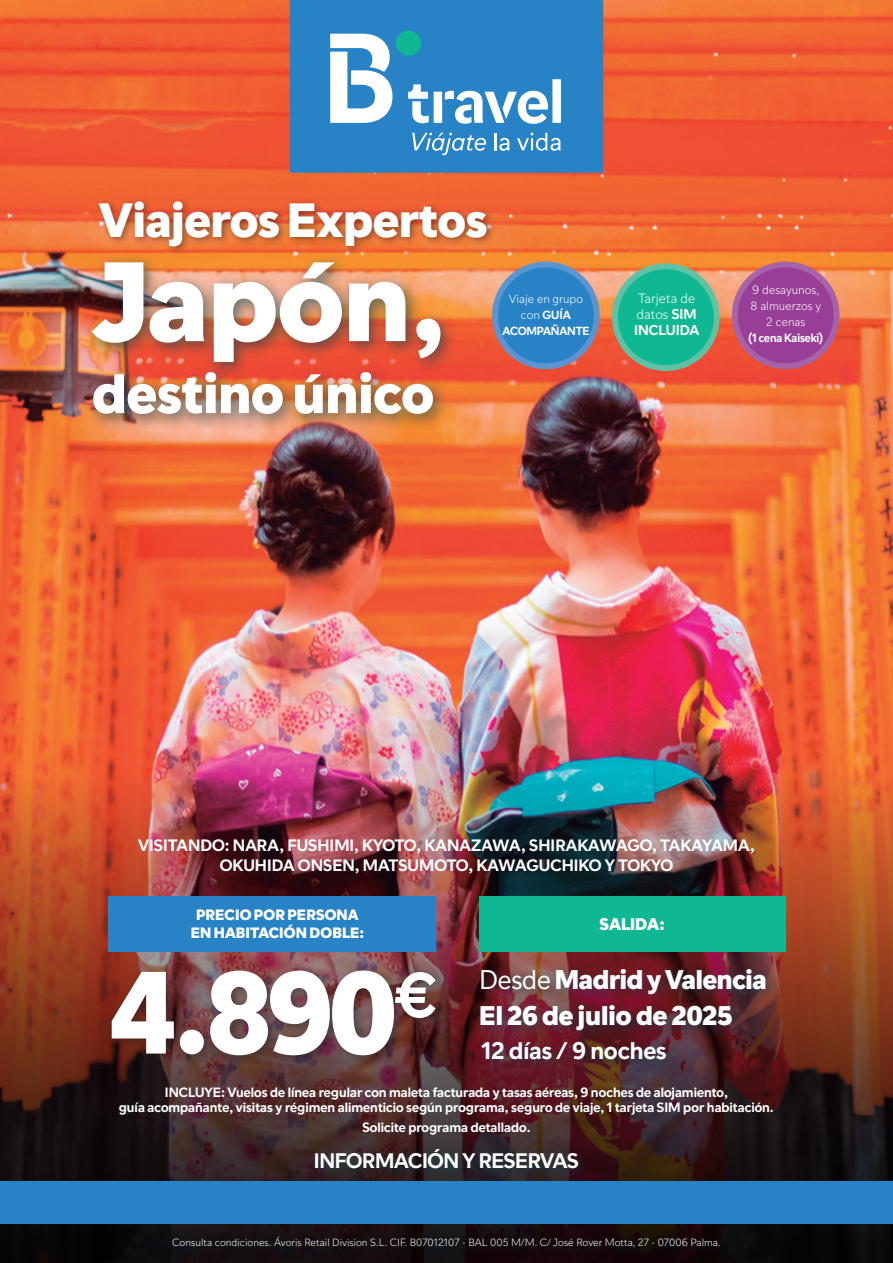
<style>
.page{position:relative;width:893px;height:1263px;background:#fff}
.page>*{position:absolute;margin:0;border:0;box-sizing:border-box;transform-origin:0 0}
.t1{font:900 116.1px "Travel";color:#fff}
.t2{font:900 112.5px "Travel";color:#fff}
.t3{font:900 55.5px "Travel";color:#fff}
.t4{font:900 48px "Travel";color:#fff}
.t5{font:900 27px "Travel";letter-spacing:-.01em;color:#fff}
.t6{font:700 24px "Travel";color:#fff}
.t7{font:700 21px "Travel";letter-spacing:-.015em;color:#fff}
.t8{font:900 16.8px "Travel";color:#fff}
.t9{font:700 16.5px/19.5px "Travel";letter-spacing:.005em;color:#fff;text-align:center}
.t10{font:900 15px/18px "Travel";letter-spacing:.005em;color:#fff;text-align:center}
.t11{font:700 14.25px "Travel";color:#fff}
.t12{font:700 13.5px "Travel";color:#fff}
.t13{font:300 13.5px/15.8px "Travel";color:#fff}
.t14{font:300 12px/15.8px "Travel";color:#fff;text-align:center}
.t15{font:700 11.7px "Travel";letter-spacing:-.015em;color:#fff}
.t16{font:300 10.5px "Travel";color:#fff}
.s1{font-weight:300;font-size:12px}
.s2{font-weight:700;font-size:14.25px}
.s3{font-weight:700}
.s4{font-weight:400}
</style>
<div class="page">
<img style="left:0;top:0;width:893px;height:735px">
<img style="left:0;top:735px;width:893px;height:528px">
<div style="left:168px;top:1231px;width:562px;height:27px;background:#140c0e"></div>
<div style="left:290px;top:0;width:313px;height:173px;background:#2783c5"></div>
<svg style="left:330px;top:31px;width:231px;height:93px"></svg>
<svg style="left:412px;top:133px;width:74px;height:22px"></svg>
<svg style="left:494px;top:133px;width:16px;height:18px"></svg>
<svg style="left:517px;top:133px;width:44px;height:18px"></svg>
<div style="left:84px;top:253px;width:373px;height:178px;background:#004354;opacity:.55"></div>
<div style="left:0;top:1182px;width:893px;height:42px;background:#2783c5"></div>
<div style="left:309px;top:1144px;width:281px;height:36px;background:#004354;opacity:.55"></div>
<div style="left:95px;top:196px;width:401px;height:59px;background:#231f20;opacity:.5"></div>
<div style="left:104px;top:964px;width:344px;height:104px;background:#231f20;opacity:.55"></div>
<div style="left:108px;top:896px;width:327px;height:55px;background:#2783c5"></div>
<div style="left:475px;top:962px;width:304px;height:46px;background:#004354;opacity:.55"></div>
<div style="left:473px;top:998px;width:273px;height:46px;background:#004354;opacity:.55"></div>
<div style="left:475px;top:1034px;width:205px;height:39px;background:#004354;opacity:.55"></div>
<div style="left:479px;top:896px;width:306px;height:55px;background:#0fb793"></div>
<div style="left:495px;top:264px;width:102px;height:102px;background:#2783c5;border-radius:50%"></div>
<div style="left:492px;top:261px;width:108px;height:108px;border:6px solid #5b94cf;border-radius:50%"></div>
<div style="left:615px;top:266px;width:102px;height:102px;background:#0fb793;border-radius:50%"></div>
<div style="left:612px;top:263px;width:108px;height:108px;border:6px solid #5fc2a5;border-radius:50%"></div>
<div style="left:735px;top:264px;width:102px;height:102px;background:#983e97;border-radius:50%"></div>
<div style="left:732px;top:261px;width:108px;height:108px;border:6px solid #a763a8;border-radius:50%"></div>
<p class="t4" style="left:99px;top:188px;width:389px">Viajeros Expertos</p>
<p class="t2" style="left:92px;top:227px;width:356px">Japón,</p>
<p class="t3" style="left:92px;top:357px;width:343px">destino único</p>
<p class="t14" style="left:509px;top:291px;width:76px">Viaje en grupo</p>
<p class="t15" style="left:521px;top:308px;width:52px"><span class="s1">con</span> GUÍA</p>
<p class="t15" style="left:502px;top:323px;width:89px">ACOMPAÑANTE</p>
<p class="t13" style="left:637px;top:291px;width:62px">Tarjeta de datos <span class="s2">SIM</span></p>
<p class="t11" style="left:634px;top:321px;width:67px">INCLUIDA</p>
<p class="t14" style="left:748px;top:282px;width:77px">9 desayunos,<br>8 almuerzos y<br>2 cenas<br><span class="s3">(1 cena Kaiseki)</span></p>
<p class="t9" style="left:138px;top:835px;width:618px">VISITANDO: NARA, FUSHIMI, KYOTO, KANAZAWA, SHIRAKAWAGO, TAKAYAMA,<br>OKUHIDA ONSEN, MATSUMOTO, KAWAGUCHIKO Y TOKYO</p>
<p class="t10" style="left:191px;top:906px;width:175px">PRECIO POR PERSONA<br>EN HABITACIÓN DOBLE:</p>
<p class="t1" style="left:110px;top:935px;width:327px">4.890<sup>€</sup></p>
<p class="t8" style="left:600px;top:913px;width:67px">SALIDA:</p>
<p class="t5" style="left:479px;top:961px;width:289px"><span class="s4">Desde</span> Madrid y Valencia</p>
<p class="t5" style="left:479px;top:997px;width:255px">El 26 de julio de 2025</p>
<p class="t6" style="left:481px;top:1035px;width:187px">12 días / 9 noches</p>
<p class="t12" style="left:165px;top:1083px;width:565px">INCLUYE: Vuelos de línea regular con maleta facturada y tasas aéreas, 9 noches de alojamiento,</p>
<p class="t12" style="left:119px;top:1099px;width:656px">guía acompañante, visitas y régimen alimenticio según programa, seguro de viaje, 1 tarjeta SIM por habitación.</p>
<p class="t12" style="left:362px;top:1118px;width:170px">Solicite programa detallado.</p>
<p class="t7" style="left:314px;top:1147px;width:267px">INFORMACIÓN Y RESERVAS</p>
<p class="t16" style="left:172px;top:1236px;width:550px">Consulta condiciones. Ávoris Retail Division S.L. CIF. B07012107 - BAL 005 M/M. C/ José Rover Motta, 27 - 07006 Palma.</p>
</div>
